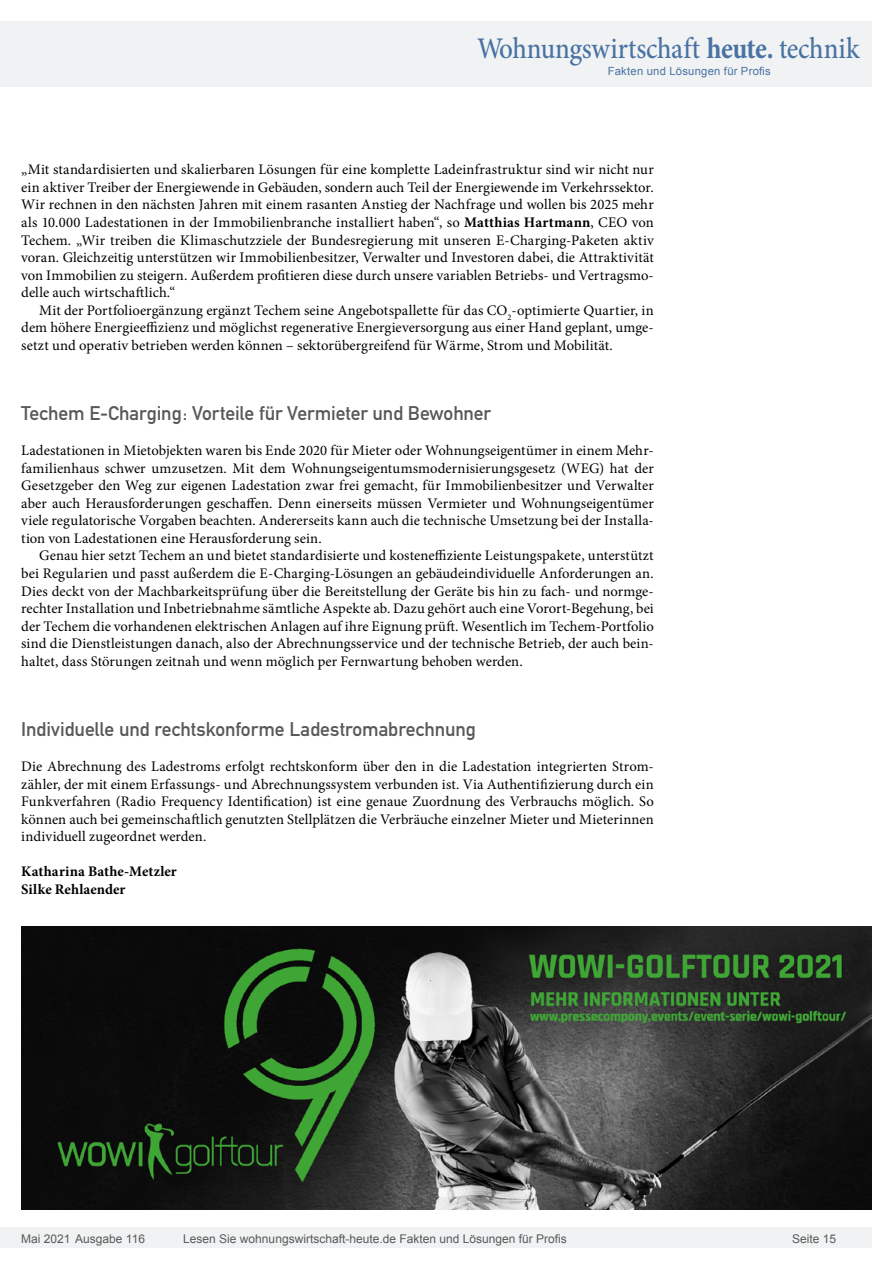
<style>
.page{position:relative;width:893px;height:1263px;background:#fff}
.page>*{position:absolute;margin:0;border:0;box-sizing:border-box;transform-origin:0 0}
.t1{font:500 30px "Minion Pro";letter-spacing:-.01em;color:#4973a3;scale:.9 1}
.Überschrift_Grau{font:19.5px "DIN Mittelschrift";letter-spacing:-.005em;color:#595959}
.Fließtext_erste_Zeil{font:14.7px/17.5px "Minion Pro";letter-spacing:.005em;color:#000;text-align:justify}
.Fliesstext{font:14.7px/17.5px "Minion Pro";letter-spacing:.005em;color:#000;text-align:justify}
.AUTOR{font:700 14.7px "Minion Pro";letter-spacing:.005em;color:#000}
.t2{font:12px "Arial";color:#595959}
.t3{font:11.25px "Arial";letter-spacing:.025em;color:#4973a3}
.s1{font-weight:700}
</style>
<div class="page">
<div style="left:0;top:1227px;width:872px;height:20px;background:#f1f2f3"></div>
<div style="left:0;top:21px;width:872px;height:66px;background:#f1f2f3"></div>
<img style="left:21px;top:926px;width:851px;height:284px">
<h1 class="t1" style="left:477px;top:28px;width:426px">Wohnungswirtschaft <span class="s1">heute.</span> technik</h1>
<p class="t3" style="left:608px;top:63px;width:165px">Fakten und Lösungen für Profis</p>
<p class="Fließtext_erste_Zeil" style="left:21px;top:161px;width:634px">„Mit standardisierten und skalierbaren Lösungen für eine komplette Ladeinfrastruktur sind wir nicht nur ein aktiver Treiber der Energiewende in Gebäuden, sondern auch Teil der Energiewende im Verkehrssektor.<br>Wir rechnen in den nächsten Jahren mit einem rasanten Anstieg der Nachfrage und wollen bis 2025 mehr als 10.000 Ladestationen in der Immobilienbranche installiert haben“, so <span class="s1">Matthias Hartmann</span>, CEO von Techem. „Wir treiben die Klimaschutzziele der Bundesregierung mit unseren E-Charging-Paketen aktiv voran. Gleichzeitig unterstützen wir Immobilienbesitzer, Verwalter und Investoren dabei, die Attraktivität von Immobilien zu steigern. Außerdem profitieren diese durch unsere variablen Betriebs- und Vertragsmo&shy;delle auch wirtschaftlich.“</p>
<p class="Fliesstext" style="left:21px;top:301px;width:634px;text-indent:18px">Mit der Portfolioergänzung ergänzt Techem seine Angebotspallette für das CO<sub>2</sub>-optimierte Quartier, in dem höhere Energieeffizienz und möglichst regenerative Energieversorgung aus einer Hand geplant, umge&shy;setzt und operativ betrieben werden können – sektorübergreifend für Wärme, Strom und Mobilität.</p>
<p class="Überschrift_Grau" style="left:21px;top:402px;width:471px">Techem E-Charging: Vorteile für Vermieter und Bewohner</p>
<p class="Fließtext_erste_Zeil" style="left:21px;top:442px;width:634px">Ladestationen in Mietobjekten waren bis Ende 2020 für Mieter oder Wohnungseigentümer in einem Mehr&shy;familienhaus schwer umzusetzen. Mit dem Wohnungseigentumsmodernisierungsgesetz (WEG) hat der Gesetzgeber den Weg zur eigenen Ladestation zwar frei gemacht, für Immobilienbesitzer und Verwalter aber auch Herausforderungen geschaffen. Denn einerseits müssen Vermieter und Wohnungseigentümer viele regulatorische Vorgaben beachten. Andererseits kann auch die technische Umsetzung bei der Installa&shy;tion von Ladestationen eine Herausforderung sein.</p>
<p class="Fliesstext" style="left:21px;top:547px;width:634px;text-indent:18px">Genau hier setzt Techem an und bietet standardisierte und kosteneffiziente Leistungspakete, unterstützt bei Regularien und passt außerdem die E-Charging-Lösungen an gebäudeindividuelle Anforderungen an.<br>Dies deckt von der Machbarkeitsprüfung über die Bereitstellung der Geräte bis hin zu fach- und normge&shy;rechter Installation und Inbetriebnahme sämtliche Aspekte ab. Dazu gehört auch eine Vorort-Begehung, bei der Techem die vorhandenen elektrischen Anlagen auf ihre Eignung prüft. Wesentlich im Techem-Portfolio sind die Dienstleistungen danach, also der Abrechnungsservice und der technische Betrieb, der auch bein&shy;haltet, dass Störungen zeitnah und wenn möglich per Fernwartung behoben werden.</p>
<p class="Überschrift_Grau" style="left:21px;top:718px;width:456px">Individuelle und rechtskonforme Ladestromabrechnung</p>
<p class="Fließtext_erste_Zeil" style="left:21px;top:758px;width:634px">Die Abrechnung des Ladestroms erfolgt rechtskonform über den in die Ladestation integrierten Strom&shy;zähler, der mit einem Erfassungs- und Abrechnungssystem verbunden ist. Via Authentifizierung durch ein Funkverfahren (Radio Frequency Identification) ist eine genaue Zuordnung des Verbrauchs möglich. So können auch bei gemeinschaftlich genutzten Stellplätzen die Verbräuche einzelner Mieter und Mieterinnen individuell zugeordnet werden.</p>
<p class="AUTOR" style="left:21px;top:861px;width:157px">Katharina Bathe-Metzler</p>
<p class="AUTOR" style="left:21px;top:879px;width:106px">Silke Rehlaender</p>
<p class="t2" style="left:21px;top:1230px;width:125px">Mai 2021 Ausgabe 116</p>
<p class="t2" style="left:183px;top:1230px;width:385px">Lesen Sie wohnungswirtschaft-heute.de Fakten und Lösungen für Profis</p>
<p class="t2" style="left:792px;top:1231px;width:46px">Seite 15</p>
</div>
